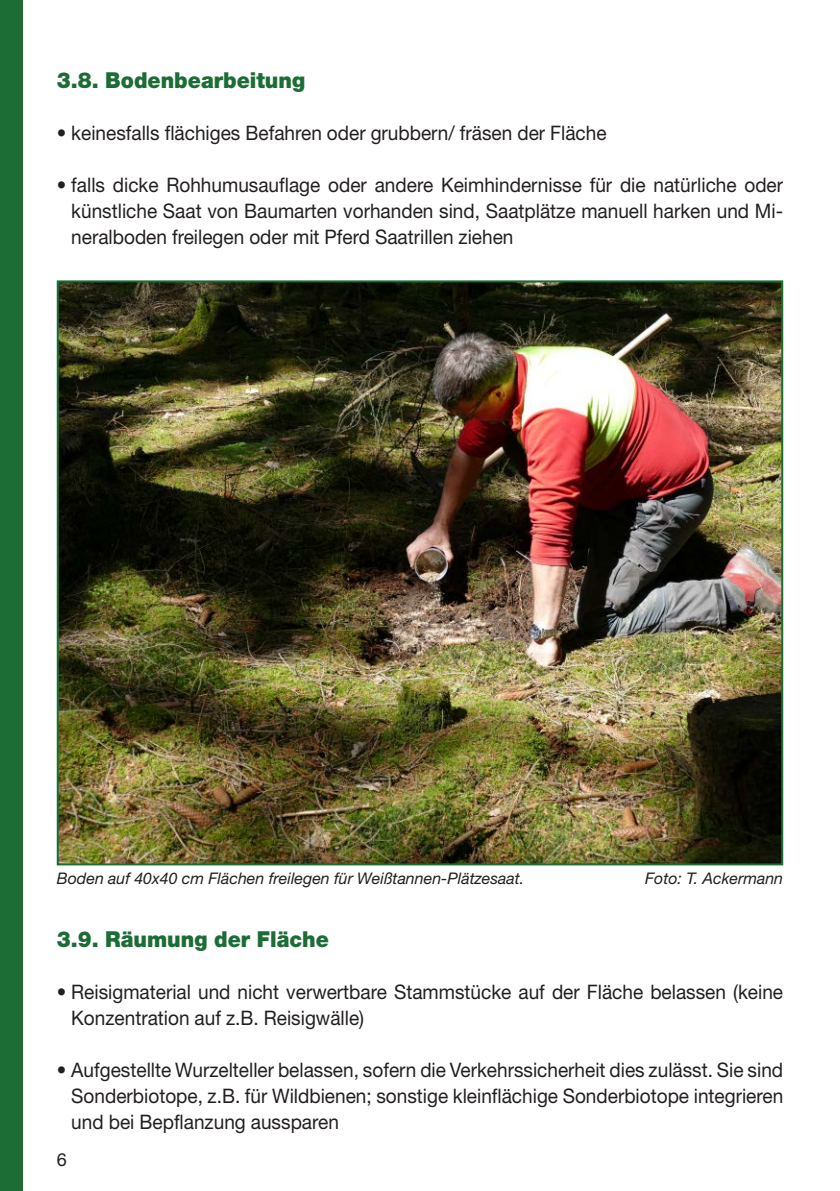
<style>
.page{position:relative;width:840px;height:1191px;background:#fff}
.page>*{position:absolute;margin:0;border:0;box-sizing:border-box;transform-origin:0 0}
.t1{font:900 22px "Helvetica Neue";color:#1c6c36;scale:.95 1}
.t2{font:20px/26px "Helvetica Neue";color:#231f20;text-align:justify;scale:.95 1}
.t3{font:18px "Helvetica Neue";color:#231f20}
.t4{font:italic 16px "Helvetica Neue";color:#231f20}
</style>
<div class="page">
<div style="left:0;top:0;width:23px;height:1191px;background:#1c6c36"></div>
<img style="left:60px;top:283px;width:719px;height:579px">
<p class="t1" style="left:57px;top:67px;width:263px">3.8. Bodenbearbeitung</p>
<p class="t2" style="left:57px;top:120px;width:580px">• keinesfalls flächiges Befahren oder grubbern/ fräsen der Fläche</p>
<p class="t2" style="left:71px;top:172px;width:750px;text-indent:-15px">• falls dicke Rohhumusauflage oder andere Keimhindernisse für die natürliche oder künstliche Saat von Baumarten vorhanden sind, Saatplätze manuell harken und Mi&shy;neralboden freilegen oder mit Pferd Saatrillen ziehen</p>
<p class="t4" style="left:57px;top:868px;width:469px">Boden auf 40x40 cm Flächen freilegen für Weißtannen-Plätzesaat.</p>
<p class="t4" style="left:644px;top:868px;width:140px">Foto: T. Ackermann</p>
<p class="t1" style="left:57px;top:925px;width:288px">3.9. Räumung der Fläche</p>
<p class="t2" style="left:71px;top:978px;width:750px;text-indent:-15px">• Reisigmaterial und nicht verwertbare Stammstücke auf der Fläche belassen (keine<br>Konzentration auf z.B. Reisigwälle)</p>
<p class="t2" style="left:71px;top:1056px;width:750px;text-indent:-15px">• Aufgestellte Wurzelteller belassen, sofern die Verkehrssicherheit dies zulässt. Sie sind Sonderbiotope, z.B. für Wildbienen; sonstige kleinflächige Sonderbiotope integrieren und bei Bepflanzung aussparen</p>
<p class="t3" style="left:57px;top:1148px;width:12px">6</p>
</div>
